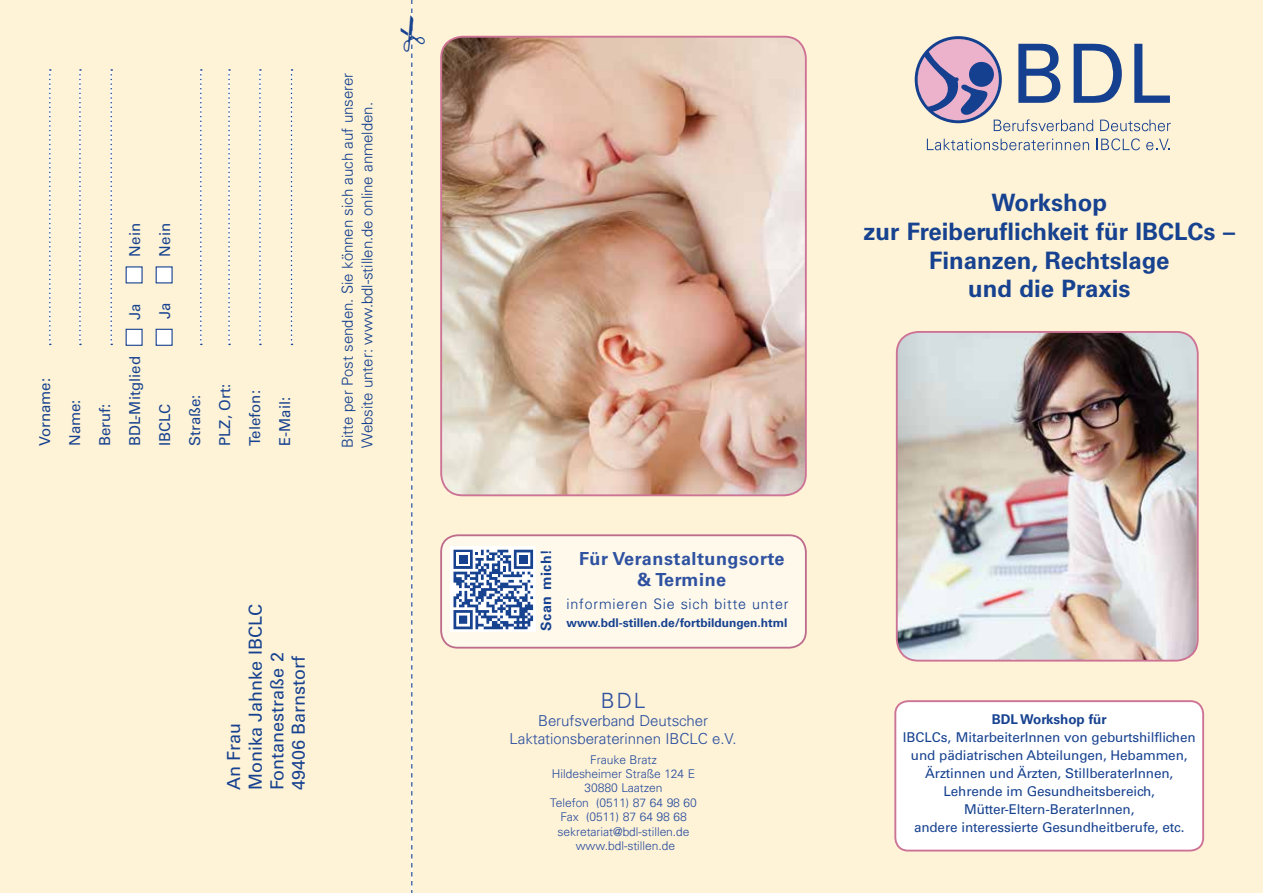
<style>
.page{position:relative;width:1263px;height:893px;background:#fff3d7}
.page>*{position:absolute;margin:0;border:0;box-sizing:border-box;transform-origin:0 0}
.t1{font:700 24px/28.8px "Univers LT Std";color:#174290;text-align:center}
.t2{font:300 21px "Univers";color:#2f52a0}
.t3{font:18px/21.6px "Univers LT Std";color:#174290}
.t4{font:700 18px/21.6px "Univers LT Std";letter-spacing:.03em;color:#2f52a0;text-align:center}
.t5{font:300 15px/19.5px "Univers";color:#174290}
.t6{font:15px/30px "Univers LT Std";color:#174290}
.t7{font:300 15px/18px "Univers";color:#2f52a0;text-align:center}
.t8{font:300 14.25px "Univers";letter-spacing:.06em;color:#174290}
.t9{font:700 14.25px "Univers LT Std";letter-spacing:.04em;color:#174290}
.t10{font:13.5px/18px "Univers LT Std";letter-spacing:-.01em;color:#174290;text-align:center}
.t11{font:700 13.5px "Univers LT Std";letter-spacing:-.005em;color:#174290}
.t12{font:300 12px/14.4px "Univers";color:#2f52a0;text-align:center}
.t13{font:700 12px "Univers LT Std";color:#174290}
</style>
<div class="page">
<svg style="left:49px;top:69px;width:2px;height:276px"></svg>
<svg style="left:110px;top:69px;width:2px;height:276px"></svg>
<svg style="left:79px;top:69px;width:2px;height:276px"></svg>
<svg style="left:200px;top:69px;width:2px;height:276px"></svg>
<svg style="left:228px;top:69px;width:2px;height:276px"></svg>
<svg style="left:259px;top:69px;width:2px;height:276px"></svg>
<svg style="left:291px;top:69px;width:1px;height:276px"></svg>
<div style="left:126px;top:329px;width:16px;height:16px;background:#fff"></div>
<div style="left:126px;top:329px;width:17px;height:17px;border:1px solid #174290"></div>
<div style="left:126px;top:267px;width:16px;height:16px;background:#fff"></div>
<div style="left:156px;top:329px;width:16px;height:16px;background:#fff"></div>
<div style="left:156px;top:329px;width:17px;height:17px;border:1px solid #174290"></div>
<div style="left:156px;top:267px;width:16px;height:16px;background:#fff"></div>
<svg style="left:915px;top:36px;width:256px;height:95px"></svg>
<svg style="left:927px;top:139px;width:162px;height:11px"></svg>
<svg style="left:1097px;top:138px;width:43px;height:12px"></svg>
<svg style="left:1146px;top:139px;width:23px;height:11px"></svg>
<img style="left:897px;top:332px;width:299px;height:329px">
<div style="left:896px;top:331px;width:303px;height:331px;border:2px solid #cd7496;border-radius:22px"></div>
<div style="left:895px;top:701px;width:308px;height:150px;background:#fff;border-radius:13px"></div>
<div style="left:894px;top:700px;width:310px;height:151px;border:2px solid #cd7496;border-radius:13px"></div>
<img style="left:441px;top:37px;width:365px;height:458px">
<div style="left:440px;top:36px;width:367px;height:460px;border:2px solid #cd7496;border-radius:22px"></div>
<div style="left:441px;top:535px;width:365px;height:113px;background:#fff9ec;border-radius:17px"></div>
<div style="left:440px;top:534px;width:367px;height:115px;border:2px solid #be6c8c;border-radius:17px"></div>
<svg style="left:451px;top:547px;width:85px;height:85px"></svg>
<svg style="left:453px;top:550px;width:80px;height:79px;background:#859bc4"></svg>
<svg style="left:411px;top:0;width:2px;height:893px"></svg>
<p class="t6" style="left:120px;top:256px;width:35px;rotate:-90deg">Nein</p>
<p class="t6" style="left:150px;top:256px;width:35px;rotate:-90deg">Nein</p>
<p class="t6" style="left:120px;top:320px;width:18px;rotate:-90deg">Ja</p>
<p class="t6" style="left:30px;top:446px;width:91px;rotate:-90deg">Vorname:<br>Name:<br>Beruf:<br>BDL-Mitglied</p>
<p class="t6" style="left:150px;top:319px;width:18px;rotate:-90deg">Ja</p>
<p class="t6" style="left:150px;top:446px;width:44px;rotate:-90deg">IBCLC</p>
<p class="t6" style="left:180px;top:446px;width:63px;rotate:-90deg">Straße:<br>PLZ, Ort:<br>Telefon:<br>E-Mail:</p>
<p class="t5" style="left:337px;top:448px;width:376px;rotate:-90deg">Bitte per Post senden. Sie können sich auch auf unserer<br>Website unter: www.bdl-stillen.de online anmelden.</p>
<h3 class="t3" style="left:223px;top:790px;width:188px;rotate:-90deg">An Frau<br>Monika Jahnke IBCLC<br>Fontanestraße 2<br>49406 Barnstorf</h3>
<h1 class="t1" style="left:864px;top:188px;width:373px">Workshop<br>zur Freiberuflichkeit für IBCLCs –<br>Finanzen, Rechtslage<br>und die Praxis</h1>
<p class="t9" style="left:538px;top:631px;width:83px;rotate:-90deg">Scan mich!</p>
<h3 class="t4" style="left:579px;top:548px;width:207px">Für Veranstaltungsorte &amp; Termine</h3>
<p class="t8" style="left:566px;top:595px;width:224px">informieren Sie sich bitte unter</p>
<p class="t13" style="left:566px;top:615px;width:223px">www.bdl-stillen.de/fortbildungen.html</p>
<h2 class="t2" style="left:601px;top:688px;width:46px">BDL</h2>
<p class="t7" style="left:510px;top:711px;width:228px">Berufsverband Deutscher<br>Laktationsberaterinnen IBCLC e.V.</p>
<p class="t11" style="left:992px;top:712px;width:116px">BDL Workshop für</p>
<p class="t10" style="left:903px;top:728px;width:294px">IBCLCs, MitarbeiterInnen von geburtshilflichen und pädiatrischen Abteilungen, Hebammen, Ärztinnen und Ärzten, StillberaterInnen, Lehrende im Gesundheitsbereich, Mütter-Eltern-BeraterInnen,<br>andere interessierte Gesundheitberufe, etc.</p>
<p class="t12" style="left:550px;top:752px;width:148px">Frauke Bratz<br>Hildesheimer Straße 124 E<br>30880 Laatzen<br>Telefon (0511) 87 64 98 60<br>Fax (0511) 87 64 98 68 sekretariat@bdl-stillen.de www.bdl-stillen.de</p>
</div>
